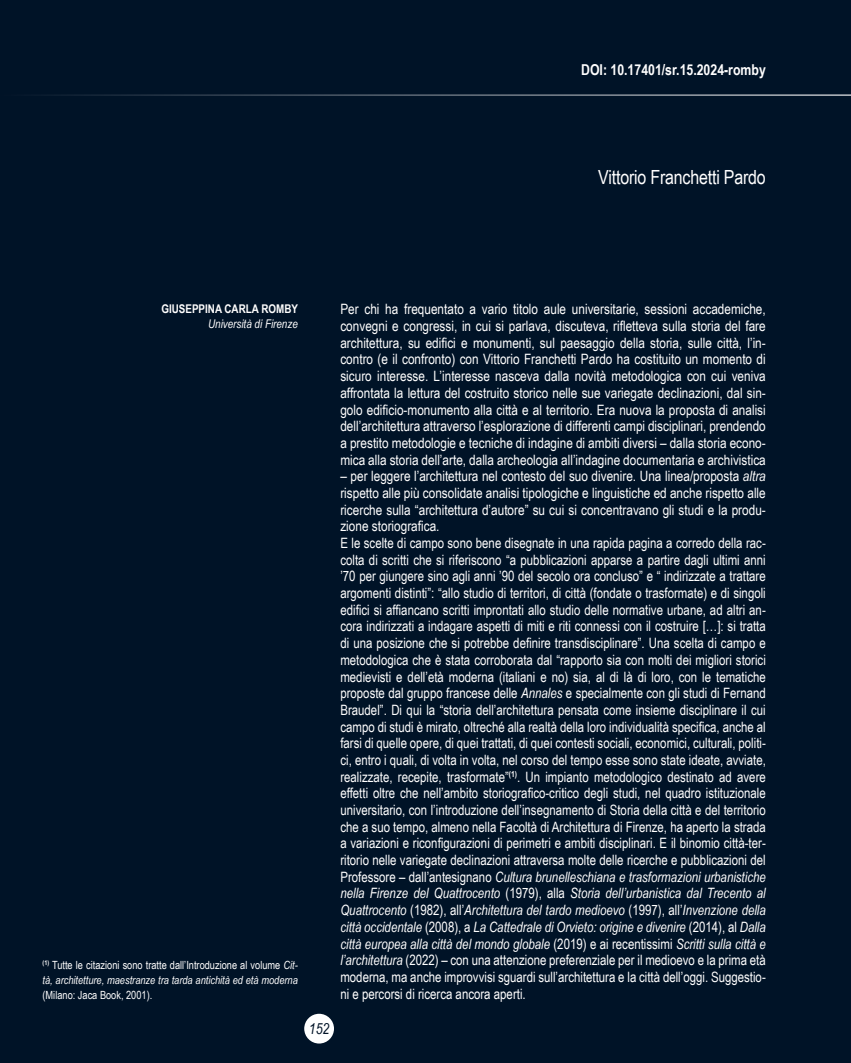
<style>
.page{position:relative;width:851px;height:1063px;background:#fff}
.page>*{position:absolute;margin:0;border:0;box-sizing:border-box;transform-origin:0 0}
.t1{font:19.5px "Arial Narrow";letter-spacing:-.01em;color:#fff}
.t2{font:700 15px "Arial Narrow";color:#fff}
.t3{font:italic 15px "Arial Narrow";color:#001327}
.t4{font:14.25px/16.6px "Arial Narrow";color:#fff;text-align:justify}
.t5{font:700 12px "Arial Narrow";color:#fff}
.t6{font:italic 12px "Arial Narrow";color:#fff}
.t7{font:11.25px/15.1px "Arial Narrow";color:#fff;text-align:justify}
.s1{font-style:italic}
</style>
<div class="page">
<hr style="left:850px;top:0;width:1px;height:1063px;background:#001327">
<div style="left:0;top:0;width:850px;height:1063px;background:#001327"></div>
<div style="left:304px;top:1014px;width:30px;height:30px;background:#fff;border-radius:50%"></div>
<hr style="left:0;top:95px;width:850px;height:1px;background:#fff">
<p class="t2" style="left:581px;top:58px;width:186px">DOI: 10.17401/sr.15.2024-romby</p>
<p class="t1" style="left:598px;top:163px;width:169px">Vittorio Franchetti Pardo</p>
<p class="t5" style="left:161px;top:299px;width:138px">GIUSEPPINA CARLA ROMBY</p>
<p class="t6" style="left:208px;top:315px;width:91px">Università di Firenze</p>
<p class="t7" style="left:43px;top:957px;width:257px"><sup>(1)</sup> Tutte le citazioni sono tratte dall’Introduzione al volume <span class="s1">Cit&shy;tà, architetture, maestranze tra tarda antichità ed età moderna </span>(Milano: Jaca Book, 2001).</p>
<p class="t3" style="left:309px;top:1018px;width:22px">152</p>
<p class="t4" style="left:340px;top:301px;width:427px">Per chi ha frequentato a vario titolo aule universitarie, sessioni accademiche, convegni e congressi, in cui si parlava, discuteva, rifletteva sulla storia del fare architettura, su edifici e monumenti, sul paesaggio della storia, sulle città, l’in&shy;contro (e il confronto) con Vittorio Franchetti Pardo ha costituito un momento di sicuro interesse. L’interesse nasceva dalla novità metodologica con cui veniva affrontata la lettura del costruito storico nelle sue variegate declinazioni, dal sin&shy;golo edificio-monumento alla città e al territorio. Era nuova la proposta di analisi dell’architettura attraverso l’esplorazione di differenti campi disciplinari, prendendo a prestito metodologie e tecniche di indagine di ambiti diversi – dalla storia econo&shy;mica alla storia dell’arte, dalla archeologia all’indagine documentaria e archivistica</p>
<p class="t4" style="left:340px;top:467px;width:427px">– per leggere l’architettura nel contesto del suo divenire. Una linea/proposta <span class="s1">altra </span>rispetto alle più consolidate analisi tipologiche e linguistiche ed anche rispetto alle ricerche sulla “architettura d’autore” su cui si concentravano gli studi e la produ&shy;zione storiografica.</p>
<p class="t4" style="left:340px;top:534px;width:427px">E le scelte di campo sono bene disegnate in una rapida pagina a corredo della rac&shy;colta di scritti che si riferiscono “a pubblicazioni apparse a partire dagli ultimi anni ’70 per giungere sino agli anni ’90 del secolo ora concluso” e “ indirizzate a trattare argomenti distinti”: “allo studio di territori, di città (fondate o trasformate) e di singoli edifici si affiancano scritti improntati allo studio delle normative urbane, ad altri an&shy;cora indirizzati a indagare aspetti di miti e riti connessi con il costruire […]: si tratta di una posizione che si potrebbe definire transdisciplinare”. Una scelta di campo e metodologica che è stata corroborata dal “rapporto sia con molti dei migliori storici medievisti e dell’età moderna (italiani e no) sia, al di là di loro, con le tematiche proposte dal gruppo francese delle <span class="s1">Annales</span> e specialmente con gli studi di Fernand Braudel”. Di qui la “storia dell’architettura pensata come insieme disciplinare il cui campo di studi è mirato, oltreché alla realtà della loro individualità specifica, anche al farsi di quelle opere, di quei trattati, di quei contesti sociali, economici, culturali, politi&shy;ci, entro i quali, di volta in volta, nel corso del tempo esse sono state ideate, avviate, realizzate, recepite, trasformate”<sup>(1)</sup>. Un impianto metodologico destinato ad avere effetti oltre che nell’ambito storiografico-critico degli studi, nel quadro istituzionale universitario, con l’introduzione dell’insegnamento di Storia della città e del territorio che a suo tempo, almeno nella Facoltà di Architettura di Firenze, ha aperto la strada a variazioni e riconfigurazioni di perimetri e ambiti disciplinari. E il binomio città-ter-</p>
<p class="t4" style="left:340px;top:851px;width:427px">ritorio nelle variegate declinazioni attraversa molte delle ricerche e pubblicazioni del Professore – dall’antesignano <span class="s1">Cultura brunelleschiana e trasformazioni urbanistiche nella Firenze del Quattrocento</span> (1979), alla <span class="s1">Storia dell’urbanistica dal Trecento al Quattrocento</span> (1982), all’<span class="s1">Architettura del tardo medioevo</span> (1997), all’<span class="s1">Invenzione della città occidentale</span> (2008), a <span class="s1">La Cattedrale di Orvieto: origine e divenire</span> (2014), al <span class="s1">Dalla città europea alla città del mondo globale</span> (2019) e ai recentissimi <span class="s1">Scritti sulla città e l’architettura</span> (2022) – con una attenzione preferenziale per il medioevo e la prima età moderna, ma anche improvvisi sguardi sull’architettura e la città dell’oggi. Suggestio&shy;ni e percorsi di ricerca ancora aperti.</p>
</div>
